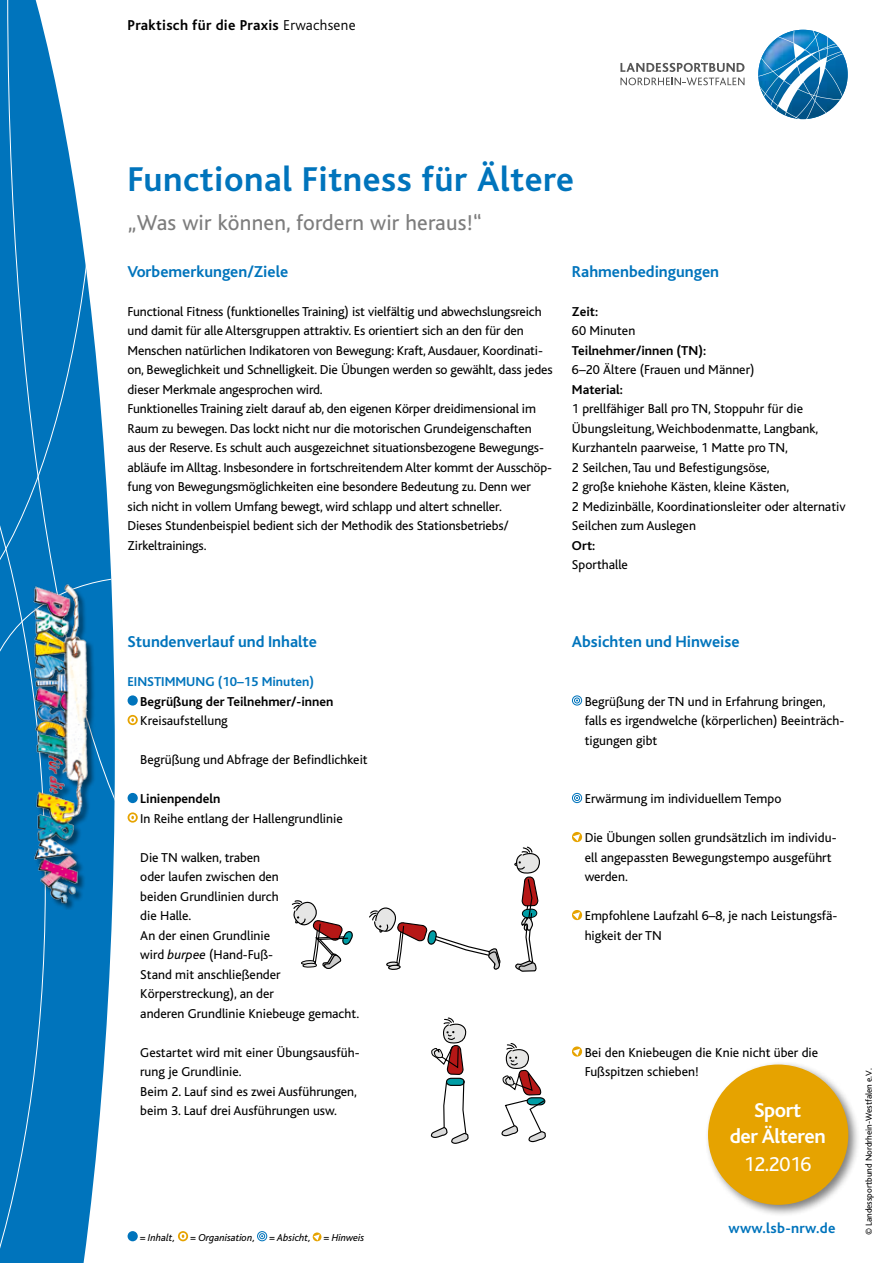
<style>
.page{position:relative;width:893px;height:1263px;background:#fff}
.page>*{position:absolute;margin:0;border:0;box-sizing:border-box;transform-origin:0 0}
.t1{font:700 36px "Bliss";letter-spacing:.015em;color:#0074bc}
.t2{font:22.5px "Bliss";letter-spacing:.01em;color:#7d7d7d}
.t3{font:700 21px/25.5px "Bliss";letter-spacing:-.02em;color:#fff;text-align:center}
.t4{font:21px "Bliss";letter-spacing:-.02em;color:#fff}
.t5{font:700 16.5px "Bliss";color:#0074bc}
.t6{font:700 15px "Bliss";letter-spacing:.02em;color:#000}
.t7{font:700 15px "Bliss";letter-spacing:.02em;color:#0074bc}
.t8{font:13.5px/19.5px "Bliss";color:#000}
.t9{font:700 13.5px "Bliss";color:#000}
.t10{font:700 13.5px "Bliss";color:#0074bc}
.t11{font:italic 10.5px "Bliss";color:#000}
.t12{font:9px "Bliss";color:#000}
.s1{font-weight:300}
.s2{font-style:italic}
</style>
<div class="page">
<div style="left:128px;top:695px;width:10px;height:11px;background:#0074bc;border-radius:50%"></div>
<svg style="left:128px;top:715px;width:10px;height:10px"></svg>
<svg style="left:129px;top:717px;width:7px;height:6px"></svg>
<div style="left:128px;top:793px;width:10px;height:10px;background:#0074bc;border-radius:50%"></div>
<svg style="left:128px;top:812px;width:10px;height:11px"></svg>
<svg style="left:129px;top:814px;width:7px;height:7px"></svg>
<svg style="left:620px;top:63px;width:124px;height:9px"></svg>
<svg style="left:620px;top:78px;width:124px;height:7px"></svg>
<svg style="left:758px;top:30px;width:90px;height:89px"></svg>
<svg style="left:572px;top:695px;width:10px;height:11px"></svg>
<svg style="left:572px;top:793px;width:10px;height:10px"></svg>
<svg style="left:572px;top:832px;width:11px;height:11px"></svg>
<svg style="left:572px;top:910px;width:11px;height:11px"></svg>
<svg style="left:572px;top:1046px;width:11px;height:11px"></svg>
<svg style="left:0;top:0;width:90px;height:301px"></svg>
<svg style="left:0;top:301px;width:115px;height:962px"></svg>
<div style="left:35px;top:585px;width:61px;height:324px;background:#000;opacity:.5"></div>
<img style="left:26px;top:574px;width:62px;height:335px">
<div style="left:704px;top:1060px;width:157px;height:157px;background:#000;opacity:.5"></div>
<div style="left:709px;top:1066px;width:138px;height:138px;background:#e6a300;border-radius:50%"></div>
<div style="left:128px;top:1231px;width:10px;height:10px;background:#0074bc;border-radius:50%"></div>
<svg style="left:178px;top:1231px;width:10px;height:10px"></svg>
<svg style="left:180px;top:1233px;width:6px;height:6px"></svg>
<svg style="left:257px;top:1231px;width:10px;height:10px"></svg>
<svg style="left:312px;top:1232px;width:10px;height:10px"></svg>
<svg style="left:369px;top:907px;width:131px;height:63px"></svg>
<svg style="left:291px;top:900px;width:62px;height:69px"></svg>
<svg style="left:514px;top:846px;width:26px;height:126px"></svg>
<svg style="left:501px;top:1043px;width:45px;height:99px"></svg>
<svg style="left:430px;top:1017px;width:39px;height:127px"></svg>
<p class="t6" style="left:128px;top:18px;width:230px">Praktisch für die Praxis <span class="s1">Erwachsene</span></p>
<h1 class="t1" style="left:128px;top:160px;width:448px">Functional Fitness für Ältere</h1>
<h2 class="t2" style="left:128px;top:210px;width:356px">„Was wir können, fordern wir heraus!“</h2>
<p class="t5" style="left:128px;top:263px;width:162px">Vorbemerkungen/Ziele</p>
<p class="t8" style="left:128px;top:302px;width:427px">Functional Fitness (funktionelles Training) ist vielfältig und abwechslungsreich und damit für alle Altersgruppen attraktiv. Es orientiert sich an den für den Menschen natürlichen Indikatoren von Bewegung: Kraft, Ausdauer, Koordinati&shy;on, Beweglichkeit und Schnelligkeit. Die Übungen werden so gewählt, dass jedes dieser Merkmale angesprochen wird.<br>Funktionelles Training zielt darauf ab, den eigenen Körper dreidimensional im Raum zu bewegen. Das lockt nicht nur die motorischen Grundeigenschaften aus der Reserve. Es schult auch ausgezeichnet situationsbezogene Bewegungs&shy;abläufe im Alltag. Insbesondere in fortschreitendem Alter kommt der Ausschöp&shy;fung von Bewegungsmöglichkeiten eine besondere Bedeutung zu. Denn wer sich nicht in vollem Umfang bewegt, wird schlapp und altert schneller.<br>Dieses Stundenbeispiel bedient sich der Methodik des Stationsbetriebs/ Zirkeltrainings.</p>
<p class="t5" style="left:572px;top:263px;width:149px">Rahmenbedingungen</p>
<p class="t9" style="left:572px;top:304px;width:28px">Zeit:</p>
<p class="t8" style="left:572px;top:321px;width:65px">60 Minuten</p>
<p class="t9" style="left:572px;top:343px;width:136px">Teilnehmer/innen (TN):</p>
<p class="t8" style="left:572px;top:360px;width:184px">6–20 Ältere (Frauen und Männer)</p>
<p class="t9" style="left:572px;top:382px;width:53px">Material:</p>
<p class="t8" style="left:572px;top:399px;width:275px">1 prellfähiger Ball pro TN, Stoppuhr für die Übungsleitung, Weichbodenmatte, Langbank, Kurzhanteln paarweise, 1 Matte pro TN,<br>2 Seilchen, Tau und Befestigungsöse,<br>2 große kniehohe Kästen, kleine Kästen,<br>2 Medizinbälle, Koordinationsleiter oder alternativ Seilchen zum Auslegen</p>
<p class="t9" style="left:572px;top:538px;width:25px">Ort:</p>
<p class="t8" style="left:572px;top:555px;width:58px">Sporthalle</p>
<p class="t5" style="left:128px;top:633px;width:191px">Stundenverlauf und Inhalte</p>
<p class="t10" style="left:128px;top:675px;width:188px">EINSTIMMUNG (10–15 Minuten)</p>
<p class="t9" style="left:140px;top:694px;width:195px">Begrüßung der Teilnehmer/-innen</p>
<p class="t8" style="left:140px;top:711px;width:89px">Kreisaufstellung</p>
<p class="t8" style="left:140px;top:750px;width:229px">Begrüßung und Abfrage der Befindlichkeit</p>
<p class="t9" style="left:140px;top:792px;width:81px">Linienpendeln</p>
<p class="t8" style="left:140px;top:809px;width:204px">In Reihe entlang der Hallengrundlinie</p>
<p class="t8" style="left:140px;top:848px;width:220px">Die TN walken, traben<br>oder laufen zwischen den<br>beiden Grundlinien durch<br>die Halle.<br>An der einen Grundlinie<br>wird <span class="s2">burpee</span> (Hand-Fuß-<br>Stand mit anschließender<br>Körperstreckung), an der<br>anderen Grundlinie Kniebeuge gemacht.</p>
<p class="t8" style="left:140px;top:1043px;width:221px">Gestartet wird mit einer Übungsausfüh&shy;rung je Grundlinie.<br>Beim 2. Lauf sind es zwei Ausführungen, beim 3. Lauf drei Ausführungen usw.</p>
<p class="t11" style="left:140px;top:1232px;width:37px">= Inhalt,</p>
<p class="t11" style="left:190px;top:1232px;width:67px">= Organisation,</p>
<p class="t11" style="left:269px;top:1232px;width:96px">= Absicht, = Hinweis</p>
<p class="t5" style="left:572px;top:633px;width:169px">Absichten und Hinweise</p>
<p class="t8" style="left:585px;top:692px;width:261px">Begrüßung der TN und in Erfahrung bringen, falls es irgendwelche (körperlichen) Beeinträch&shy;tigungen gibt</p>
<p class="t8" style="left:585px;top:789px;width:198px">Erwärmung im individuellem Tempo</p>
<p class="t8" style="left:585px;top:828px;width:253px">Die Übungen sollen grundsätzlich im individu&shy;ell angepassten Bewegungstempo ausgeführt werden.</p>
<p class="t8" style="left:585px;top:906px;width:254px">Empfohlene Laufzahl 6–8, je nach Leistungsfä&shy;higkeit der TN</p>
<p class="t8" style="left:585px;top:1043px;width:235px">Bei den Kniebeugen die Knie nicht über die<br>Fußspitzen schieben!</p>
<h3 class="t3" style="left:730px;top:1098px;width:97px">Sport<br>der Älteren</h3>
<h3 class="t4" style="left:744px;top:1153px;width:69px">12.2016</h3>
<p class="t7" style="left:728px;top:1220px;width:109px">www.lsb-nrw.de</p>
<p class="t12" style="left:864px;top:1235px;width:168px;rotate:-90deg">© Landessportbund Nordrhein-Westfalen e.V.</p>
</div>
